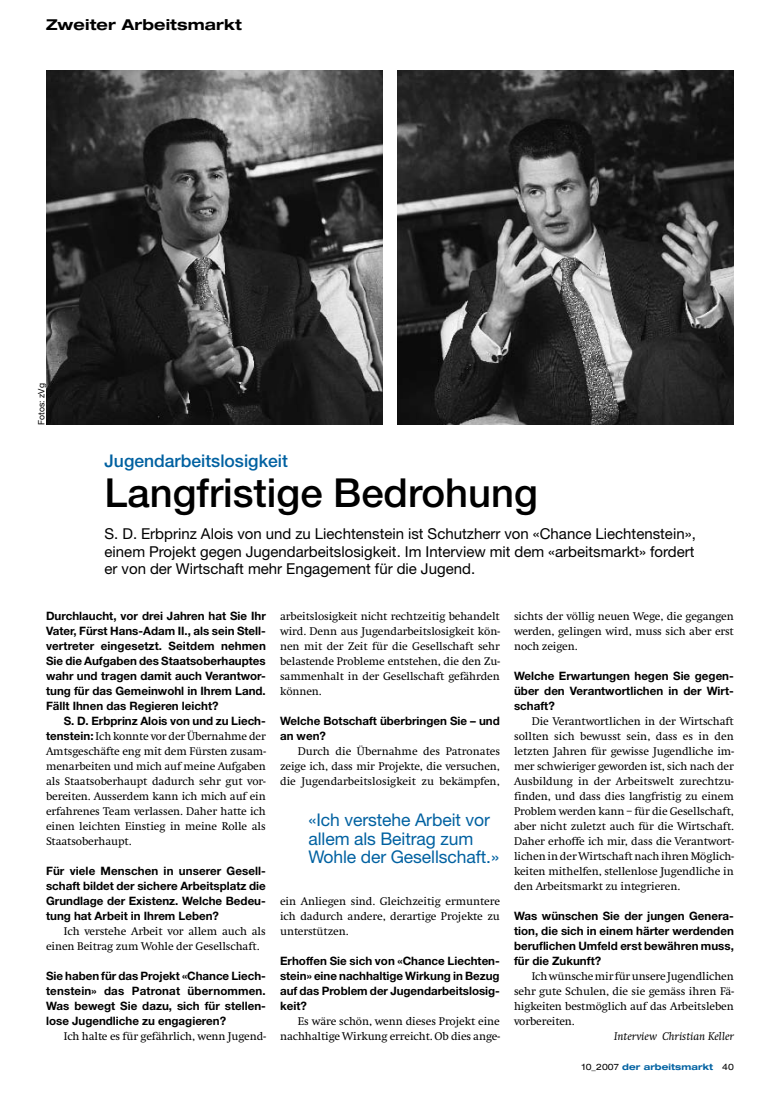
<style>
.page{position:relative;width:780px;height:1099px;background:#fff}
.page>*{position:absolute;margin:0;border:0;box-sizing:border-box;transform-origin:0 0}
.t1{font:500 40px "Helvetica Neue";color:#000}
.t2{font:17.5px/18.8px "Helvetica Neue";letter-spacing:-.005em;color:#0061a1}
.t3{font:500 17.5px "Helvetica Neue";color:#0061a1}
.t4{font:15px/17.5px "Helvetica Neue";color:#000;text-align:justify}
.t5{font:700 expanded 15px "Helvetica Neue";letter-spacing:.01em;color:#000}
.t6{font:11.5px/15px "Swift EF";letter-spacing:-.01em;color:#000;text-align:justify}
.t7{font:700 11.5px/15px "Helvetica Neue";color:#000;text-align:justify}
.t8{font:italic 11.5px "Swift EF";color:#000}
.t9{font:700 expanded 8.75px "Helvetica Neue";letter-spacing:.01em;color:#0061a1}
.t10{font:8.75px "Helvetica Neue";color:#000}
.s1{font-family:"Helvetica Neue";font-weight:700}
.s2{font-weight:400;color:#000}
</style>
<div class="page">
<img style="left:397px;top:71px;width:336px;height:354px">
<img style="left:47px;top:71px;width:336px;height:354px">
<h3 class="t5" style="left:46px;top:15px;width:197px">Zweiter Arbeitsmarkt</h3>
<p class="t10" style="left:36px;top:425px;width:43px;rotate:-90deg">Fotos: zVg</p>
<h2 class="t3" style="left:105px;top:450px;width:185px">Jugendarbeitslosigkeit</h2>
<h1 class="t1" style="left:105px;top:468px;width:434px">Langfristige Bedrohung</h1>
<h3 class="t4" style="left:105px;top:525px;width:592px">S. D. Erbprinz Alois von und zu Liechtenstein ist Schutzherr von «Chance Liechtenstein», einem Projekt gegen Jugendarbeitslosigkeit. Im Interview mit dem «arbeitsmarkt» fordert er von der Wirtschaft mehr Engagement für die Jugend.</h3>
<p class="t7" style="left:46px;top:608px;width:221px">Durchlaucht, vor drei Jahren hat Sie Ihr Vater, Fürst Hans-Adam II., als sein Stell&shy;vertreter eingesetzt. Seitdem nehmen Sie die Aufgaben des Staatsoberhauptes wahr und tragen damit auch Verantwor&shy;tung für das Gemeinwohl in Ihrem Land.<br>Fällt Ihnen das Regieren leicht?</p>
<p class="t7" style="left:64px;top:713px;width:203px">S. D. Erbprinz Alois von und zu Liech-</p>
<p class="t6" style="left:46px;top:729px;width:221px"><span class="s1">tenstein:</span> Ich konnte vor der Übernahme der Amtsgeschäfte eng mit dem Fürsten zusam&shy;menarbeiten und mich auf meine Aufgaben als Staatsoberhaupt dadurch sehr gut vor&shy;bereiten. Ausserdem kann ich mich auf ein erfahrenes Team verlassen. Daher hatte ich einen leichten Einstieg in meine Rolle als Staatsoberhaupt.</p>
<p class="t7" style="left:46px;top:863px;width:221px">Für viele Menschen in unserer Gesell&shy;schaft bildet der sichere Arbeitsplatz die Grundlage der Existenz. Welche Bedeu&shy;tung hat Arbeit in Ihrem Leben?</p>
<p class="t6" style="left:46px;top:924px;width:221px;text-indent:18px">Ich verstehe Arbeit vor allem auch als einen Beitrag zum Wohle der Gesellschaft.</p>
<p class="t7" style="left:46px;top:968px;width:221px">Sie haben für das Projekt «Chance Liech&shy;tenstein» das Patronat übernommen.<br>Was bewegt Sie dazu, sich für stellen&shy;lose Jugendliche zu engagieren?</p>
<p class="t6" style="left:64px;top:1029px;width:203px">Ich halte es für gefährlich, wenn Jugend-</p>
<p class="t6" style="left:280px;top:609px;width:221px">arbeitslosigkeit nicht rechtzeitig behandelt wird. Denn aus Jugendarbeitslosigkeit kön&shy;nen mit der Zeit für die Gesellschaft sehr belastende Probleme entstehen, die den Zu&shy;sammenhalt in der Gesellschaft gefährden können.</p>
<p class="t7" style="left:280px;top:713px;width:221px">Welche Botschaft überbringen Sie – und an wen?</p>
<p class="t6" style="left:280px;top:744px;width:221px;text-indent:18px">Durch die Übernahme des Patronates zeige ich, dass mir Projekte, die versuchen, die Jugendarbeitslosigkeit zu bekämpfen,</p>
<p class="t6" style="left:514px;top:609px;width:221px">sichts der völlig neuen Wege, die gegangen werden, gelingen wird, muss sich aber erst noch zeigen.</p>
<p class="t7" style="left:514px;top:668px;width:221px">Welche Erwartungen hegen Sie gegen&shy;über den Verantwortlichen in der Wirt&shy;schaft?</p>
<p class="t6" style="left:514px;top:714px;width:221px;text-indent:18px">Die Verantwortlichen in der Wirtschaft sollten sich bewusst sein, dass es in den letzten Jahren für gewisse Jugendliche im&shy;mer schwieriger geworden ist, sich nach der Ausbildung in der Arbeitswelt zurechtzu&shy;finden, und dass dies langfristig zu einem Problem werden kann – für die Gesellschaft, aber nicht zuletzt auch für die Wirtschaft.<br>Daher erhoffe ich mir, dass die Verantwort&shy;lichen in der Wirtschaft nach ihren Möglich&shy;keiten mithelfen, stellenlose Jugendliche in den Arbeitsmarkt zu integrieren.</p>
<p class="t7" style="left:514px;top:908px;width:221px">Was wünschen Sie der jungen Genera&shy;tion, die sich in einem härter werdenden beruflichen Umfeld erst bewähren muss, für die Zukunft?</p>
<p class="t6" style="left:514px;top:969px;width:221px;text-indent:18px">Ich wünsche mir für unsere Jugendlichen sehr gute Schulen, die sie gemäss ihren Fä&shy;higkeiten bestmöglich auf das Arbeitsleben vorbereiten.</p>
<p class="t8" style="left:614px;top:1030px;width:121px">Interview Christian Keller</p>
<h2 class="t2" style="left:308px;top:810px;width:192px">«Ich verstehe Arbeit vor allem als Beitrag zum<br>Wohle der Gesellschaft.»</h2>
<p class="t6" style="left:280px;top:894px;width:221px">ein Anliegen sind. Gleichzeitig ermuntere ich dadurch andere, derartige Projekte zu unterstützen.</p>
<p class="t7" style="left:280px;top:953px;width:221px">Erhoffen Sie sich von «Chance Liechten&shy;stein» eine nachhaltige Wirkung in Bezug auf das Problem der Jugendarbeitslosig&shy;keit?</p>
<p class="t6" style="left:280px;top:1014px;width:221px;text-align:right">Es wäre schön, wenn dieses Projekt eine nachhaltige Wirkung erreicht. Ob dies ange-</p>
<p class="t9" style="left:581px;top:1061px;width:154px"><span class="s2">10_2007</span> der arbeitsmarkt <span class="s2">40</span></p>
</div>
